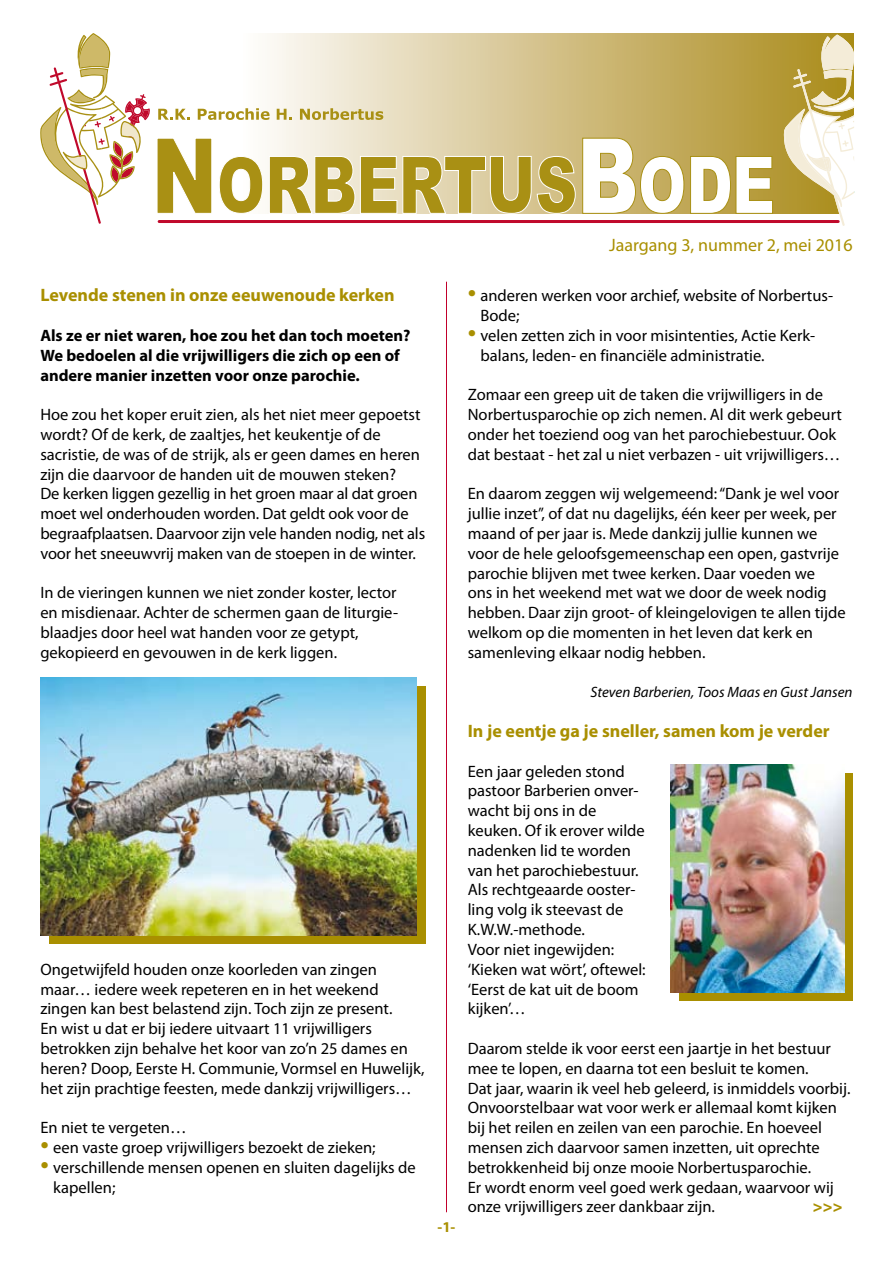
<style>
.page{position:relative;width:893px;height:1263px;background:#fff}
.page>*{position:absolute;margin:0;border:0;box-sizing:border-box;transform-origin:0 0}
.t1{font:30px/39.6px "Myriad Pro";color:#a98f00}
.t2{font:700 18px "Myriad Pro";color:#a98f00}
.t3{font:18px "Myriad Pro";color:#a98f00}
.t4{font:16.5px/19.8px "Myriad Pro";color:#000}
.t5{font:700 16.5px/19.8px "Myriad Pro";color:#000}
.t6{font:900 16.5px "Myriad Pro";color:#a98f00}
.t7{font:italic 15px "Myriad Pro";color:#000}
.t8{font:700 15px "Myriad Pro";color:#a98f00}
</style>
<div class="page">
<hr style="left:159px;top:220px;width:679px;height:3px;background:#c0092b">
<svg style="left:40px;top:33px;width:110px;height:191px"></svg>
<svg style="left:267px;top:33px;width:586px;height:181px;background:#d7c694"></svg>
<svg style="left:158px;top:109px;width:32px;height:11px"></svg>
<svg style="left:198px;top:108px;width:72px;height:12px"></svg>
<svg style="left:277px;top:109px;width:15px;height:11px"></svg>
<svg style="left:300px;top:108px;width:83px;height:12px"></svg>
<svg style="left:782px;top:35px;width:73px;height:191px"></svg>
<svg style="left:157px;top:138px;width:106px;height:76px"></svg>
<svg style="left:269px;top:156px;width:307px;height:58px;background:#c4b260"></svg>
<svg style="left:582px;top:137px;width:191px;height:77px"></svg>
<hr style="left:446px;top:282px;width:1px;height:930px;background:#c1002b">
<div style="left:49px;top:686px;width:376px;height:257px;background:#a98f00"></div>
<img style="left:40px;top:678px;width:377px;height:257px">
<div style="left:679px;top:773px;width:174px;height:228px;background:#a98f00"></div>
<img style="left:671px;top:765px;width:173px;height:228px">
<p class="t3" style="left:609px;top:234px;width:245px">Jaargang 3, nummer 2, mei 2016</p>
<p class="t2" style="left:40px;top:284px;width:356px">Levende stenen in onze eeuwenoude kerken</p>
<p class="t5" style="left:40px;top:325px;width:372px">Als ze er niet waren, hoe zou het dan toch moeten?<br>We bedoelen al die vrijwilligers die zich op een of andere manier inzetten voor onze parochie.</p>
<p class="t4" style="left:40px;top:404px;width:386px">Hoe zou het koper eruit zien, als het niet meer gepoetst wordt? Of de kerk, de zaaltjes, het keukentje of de sacristie, de was of de strijk, als er geen dames en heren zijn die daarvoor de handen uit de mouwen steken?<br>De kerken liggen gezellig in het groen maar al dat groen moet wel onderhouden worden. Dat geldt ook voor de begraafplaatsen. Daarvoor zijn vele handen nodig, net als voor het sneeuwvrij maken van de stoepen in de winter.</p>
<p class="t4" style="left:40px;top:583px;width:359px">In de vieringen kunnen we niet zonder koster, lector en misdienaar. Achter de schermen gaan de liturgie&shy;blaadjes door heel wat handen voor ze getypt, gekopieerd en gevouwen in de kerk liggen.</p>
<p class="t4" style="left:40px;top:959px;width:386px">Ongetwijfeld houden onze koorleden van zingen maar… iedere week repeteren en in het weekend zingen kan best belastend zijn. Toch zijn ze present.<br>En wist u dat er bij iedere uitvaart 11 vrijwilligers betrokken zijn behalve het koor van zo’n 25 dames en heren? Doop, Eerste H. Communie, Vormsel en Huwelijk, het zijn prachtige feesten, mede dankzij vrijwilligers…</p>
<p class="t4" style="left:53px;top:1117px;width:364px;text-indent:-13px">En niet te vergeten…<br>een vaste groep vrijwilligers bezoekt de zieken; verschillende mensen openen en sluiten dagelijks de kapellen;</p>
<h1 class="t1" style="left:40px;top:1122px;width:10px">•</h1>
<h1 class="t1" style="left:40px;top:1142px;width:10px">•</h1>
<p class="t8" style="left:437px;top:1217px;width:19px">-1-</p>
<p class="t4" style="left:480px;top:286px;width:354px">anderen werken voor archief, website of Norbertus-Bode;<br>velen zetten zich in voor misintenties, Actie Kerk&shy;balans, leden- en financiële administratie.</p>
<p class="t4" style="left:468px;top:385px;width:376px">Zomaar een greep uit de taken die vrijwilligers in de Norbertusparochie op zich nemen. Al dit werk gebeurt onder het toeziend oog van het parochiebestuur. Ook dat bestaat - het zal u niet verbazen - uit vrijwilligers…</p>
<p class="t4" style="left:468px;top:484px;width:379px">En daarom zeggen wij welgemeend: “Dank je wel voor jullie inzet”, of dat nu dagelijks, één keer per week, per maand of per jaar is. Mede dankzij jullie kunnen we voor de hele geloofsgemeenschap een open, gastvrije parochie blijven met twee kerken. Daar voeden we<br>ons in het weekend met wat we door de week nodig hebben. Daar zijn groot- of kleingelovigen te allen tijde welkom op die momenten in het leven dat kerk en samenleving elkaar nodig hebben.</p>
<p class="t7" style="left:590px;top:683px;width:264px">Steven Barberien, Toos Maas en Gust Jansen</p>
<p class="t2" style="left:468px;top:719px;width:363px">In je eentje ga je sneller, samen kom je verder</p>
<p class="t4" style="left:468px;top:761px;width:179px">Een jaar geleden stond pastoor Barberien onver&shy;wacht bij ons in de keuken. Of ik erover wilde nadenken lid te worden van het parochiebestuur.<br>Als rechtgeaarde ooster&shy;ling volg ik steevast de<br>K.W.W.-methode.<br>Voor niet ingewijden: ‘Kieken wat wört’, oftewel: ‘Eerst de kat uit de boom kijken’…</p>
<p class="t4" style="left:468px;top:1038px;width:384px">Daarom stelde ik voor eerst een jaartje in het bestuur mee te lopen, en daarna tot een besluit te komen.<br>Dat jaar, waarin ik veel heb geleerd, is inmiddels voorbij.<br>Onvoorstelbaar wat voor werk er allemaal komt kijken bij het reilen en zeilen van een parochie. En hoeveel mensen zich daarvoor samen inzetten, uit oprechte betrokkenheid bij onze mooie Norbertusparochie.<br>Er wordt enorm veel goed werk gedaan, waarvoor wij onze vrijwilligers zeer dankbaar zijn.</p>
<h1 class="t1" style="left:468px;top:271px;width:10px">• •</h1>
<p class="t6" style="left:813px;top:1196px;width:31px">&gt;&gt;&gt;</p>
</div>
